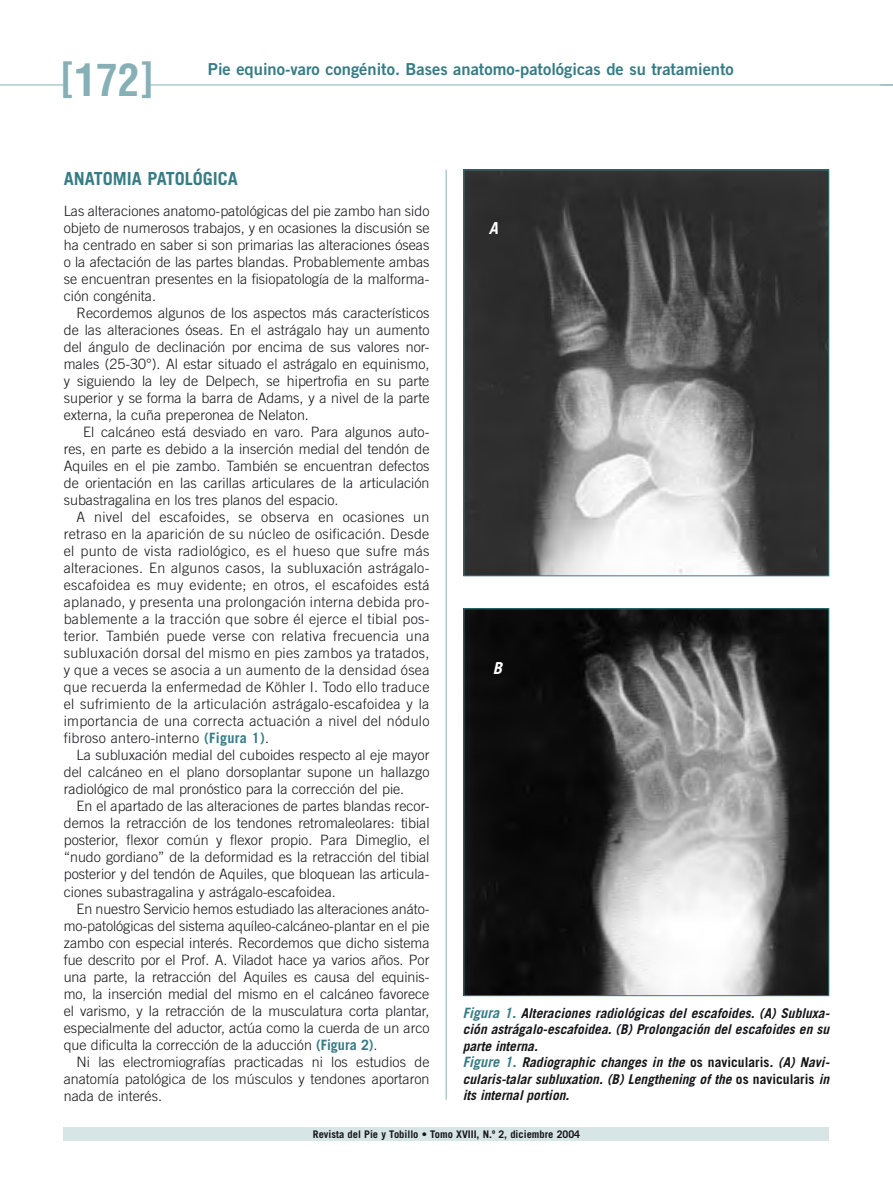
<style>
.page{position:relative;width:893px;height:1191px;background:#fff}
.page>*{position:absolute;margin:0;border:0;box-sizing:border-box;transform-origin:0 0}
.t1{font:700 condensed 43.5px "Helvetica";color:#86b0b6}
.Ladillo{font:700 18px "Trade Gothic";color:#357c85}
.t2{font:16.5px "Trade Gothic Bold Two";color:#357c85}
.t3{font:italic 700 16.5px "Trade Gothic";color:#fff}
.texto_general{font:300 14.25px/17px "Trade Gothic";color:#151518;text-align:justify}
.PIES_DE_FOTO{font:italic 700 13.5px/16.5px "Trade Gothic";color:#151518;text-align:justify}
.t4{font:700 10.5px "Trade Gothic";color:#151518}
.s1{font-weight:700;color:#357c85}
.s2{font-size:14.25px;color:#357c85}
.s3{font-style:normal}
</style>
<div class="page">
<hr style="left:0;top:85px;width:64px;height:1px;background:#86b0b6">
<div style="left:64px;top:1127px;width:765px;height:13px;background:#d7e5e7"></div>
<img style="left:465px;top:172px;width:362px;height:402px">
<div style="left:463px;top:170px;width:366px;height:406px;border:1px solid #357c85"></div>
<img style="left:465px;top:610px;width:362px;height:384px">
<div style="left:463px;top:608px;width:366px;height:388px;border:1px solid #357c85"></div>
<hr style="left:446px;top:170px;width:1px;height:929px;background:#86b0b6">
<hr style="left:149px;top:85px;width:744px;height:1px;background:#86b0b6">
<svg style="left:880px;top:85px;width:13px;height:1px"></svg>
<p class="t1" style="left:60px;top:53px;width:96px">[172]</p>
<p class="t2" style="left:208px;top:59px;width:527px">Pie equino-varo congénito. Bases anatomo-patológicas de su tratamiento</p>
<p class="Ladillo" style="left:64px;top:167px;width:175px">ANATOMIA PATOLÓGICA</p>
<p class="texto_general" style="left:64px;top:202px;width:367px">Las alteraciones anatomo-patológicas del pie zambo han sido objeto de numerosos trabajos, y en ocasiones la discusión se ha centrado en saber si son primarias las alteraciones óseas o la afectación de las partes blandas. Probablemente ambas se encuentran presentes en la fisiopatología de la malforma&shy;ción congénita.</p>
<p class="texto_general" style="left:64px;top:304px;width:367px;text-indent:13px">Recordemos algunos de los aspectos más característicos de las alteraciones óseas. En el astrágalo hay un aumento del ángulo de declinación por encima de sus valores nor&shy;males (25-30°). Al estar situado el astrágalo en equinismo, y siguiendo la ley de Delpech, se hipertrofia en su parte superior y se forma la barra de Adams, y a nivel de la parte externa, la cuña preperonea de Nelaton.</p>
<p class="texto_general" style="left:64px;top:423px;width:367px;text-indent:20px">El calcáneo está desviado en varo. Para algunos auto&shy;res, en parte es debido a la inserción medial del tendón de Aquiles en el pie zambo. También se encuentran defectos de orientación en las carillas articulares de la articulación subastragalina en los tres planos del espacio.</p>
<p class="texto_general" style="left:64px;top:508px;width:367px;text-indent:13px">A nivel del escafoides, se observa en ocasiones un retraso en la aparición de su núcleo de osificación. Desde el punto de vista radiológico, es el hueso que sufre más alteraciones. En algunos casos, la subluxación astrágalo&shy;escafoidea es muy evidente; en otros, el escafoides está aplanado, y presenta una prolongación interna debida pro&shy;bablemente a la tracción que sobre él ejerce el tibial pos&shy;terior. También puede verse con relativa frecuencia una subluxación dorsal del mismo en pies zambos ya tratados, y que a veces se asocia a un aumento de la densidad ósea que recuerda la enfermedad de Köhler I. Todo ello traduce el sufrimiento de la articulación astrágalo-escafoidea y la importancia de una correcta actuación a nivel del nódulo fibroso antero-interno <span class="s1">(Figura 1)</span>.</p>
<p class="texto_general" style="left:64px;top:746px;width:367px;text-indent:13px">La subluxación medial del cuboides respecto al eje mayor del calcáneo en el plano dorsoplantar supone un hallazgo radiológico de mal pronóstico para la corrección del pie.</p>
<p class="texto_general" style="left:64px;top:797px;width:367px;text-indent:13px">En el apartado de las alteraciones de partes blandas recor&shy;demos la retracción de los tendones retromaleolares: tibial posterior, flexor común y flexor propio. Para Dimeglio, el “nudo gordiano” de la deformidad es la retracción del tibial posterior y del tendón de Aquiles, que bloquean las articula&shy;ciones subastragalina y astrágalo-escafoidea.</p>
<p class="texto_general" style="left:64px;top:899px;width:367px;text-indent:13px">En nuestro Servicio hemos estudiado las alteraciones anáto&shy;mo-patológicas del sistema aquíleo-calcáneo-plantar en el pie zambo con especial interés. Recordemos que dicho sistema fue descrito por el Prof. A. Viladot hace ya varios años. Por una parte, la retracción del Aquiles es causa del equinis&shy;mo, la inserción medial del mismo en el calcáneo favorece el varismo, y la retracción de la musculatura corta plantar, especialmente del aductor, actúa como la cuerda de un arco que dificulta la corrección de la aducción <span class="s1">(Figura 2)</span>.</p>
<p class="texto_general" style="left:64px;top:1053px;width:367px;text-indent:13px">Ni las electromiografías practicadas ni los estudios de anatomía patológica de los músculos y tendones aportaron nada de interés.</p>
<p class="t3" style="left:489px;top:217px;width:11px">A</p>
<p class="t3" style="left:493px;top:658px;width:11px">B</p>
<p class="PIES_DE_FOTO" style="left:463px;top:1004px;width:368px"><span class="s2">Figura 1.</span> Alteraciones radiológicas del escafoides. (A) Subluxa&shy;ción astrágalo-escafoidea. (B) Prolongación del escafoides en su parte interna.</p>
<p class="PIES_DE_FOTO" style="left:463px;top:1054px;width:368px"><span class="s2">Figure 1.</span> Radiographic changes in the <span class="s3">os navicularis</span>. (A) Navi&shy;cularis-talar subluxation. (B) Lengthening of the <span class="s3">os navicularis</span> in its internal portion.</p>
<p class="t4" style="left:313px;top:1127px;width:269px">Revista del Pie y Tobillo • Tomo XVIII, N.º 2, diciembre 2004</p>
</div>
